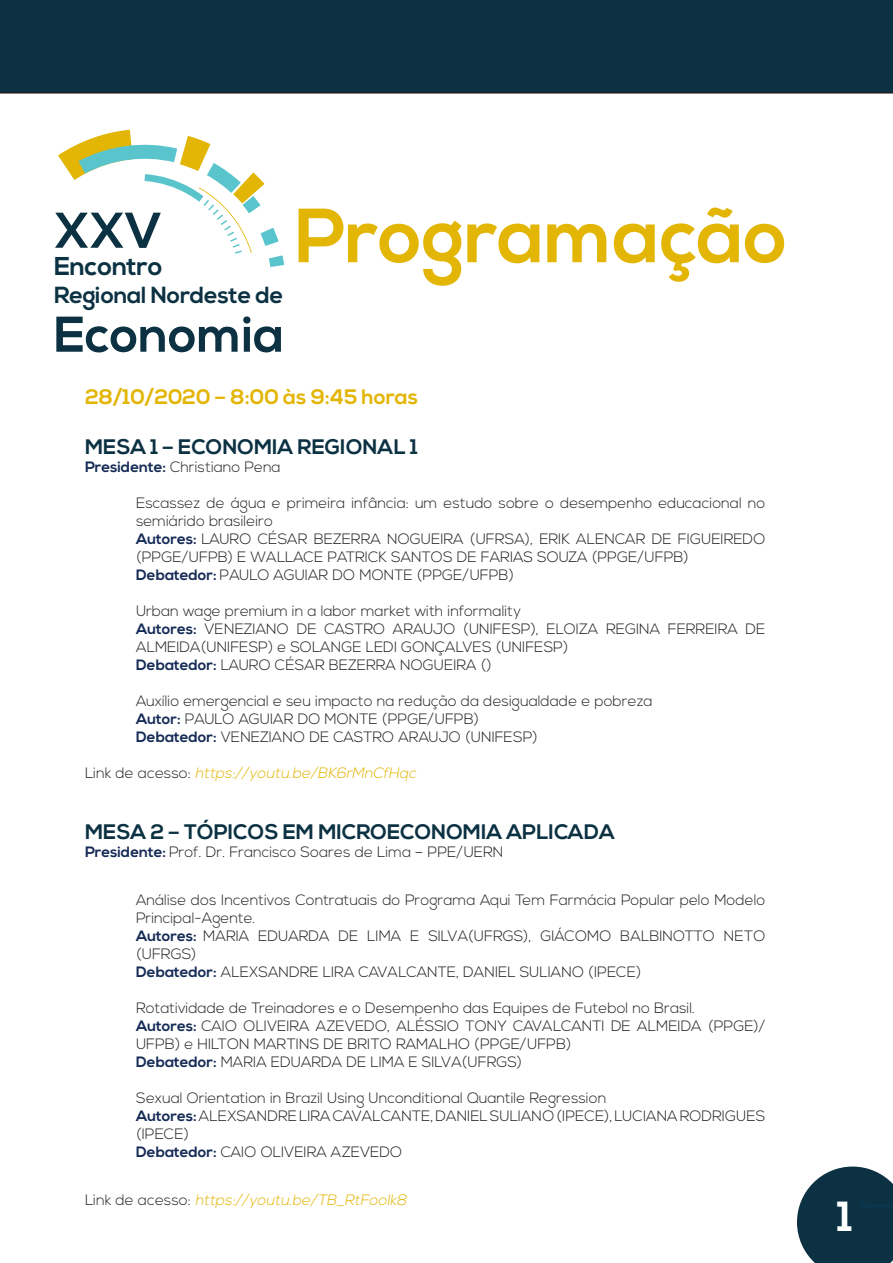
<style>
.page{position:relative;width:893px;height:1263px;background:#fff}
.page>*{position:absolute;margin:0;border:0;box-sizing:border-box;transform-origin:0 0}
.t1{font:700 76.5px "Nexa";color:#e3b505}
.t2{font:700 50.1px/103.9px "Nexa";color:#0b3142}
.t3{font:700 42px "Nexa";color:#fff}
.t4{font:700 25.8px "Nexa";letter-spacing:-.005em;color:#0b3142}
.t5{font:700 23.25px "Nexa";letter-spacing:-.01em;color:#0b3142}
.MESA{font:700 21px "Nexa";color:#0b3142}
.destaque{font:700 21px "Nexa";color:#e3b505}
.texto{font:300 15px/18px "Nexa";color:#231f20}
.nomes{font:300 15px/18px "Nexa";color:#231f20}
.nomes-2{font:italic 300 15px "Nexa";color:#e3b505}
.s1{font-weight:700;color:#162b56}
.s2{font-style:normal;color:#231f20}
</style>
<div class="page">
<svg style="left:797px;top:1166px;width:96px;height:97px;background:#2a4b5a"></svg>
<div style="left:0;top:0;width:893px;height:94px;background:#0b3142"></div>
<svg style="left:58px;top:130px;width:226px;height:137px"></svg>
<p class="t2" style="left:54px;top:180px;width:232px">XXV<br>Economia</p>
<p class="t4" style="left:54px;top:251px;width:110px">Encontro</p>
<p class="t5" style="left:54px;top:281px;width:231px">Regional Nordeste de</p>
<p class="t1" style="left:295px;top:192px;width:494px">Programação</p>
<p class="destaque" style="left:85px;top:384px;width:334px">28/10/2020 – 8:00 às 9:45 horas</p>
<p class="MESA" style="left:85px;top:435px;width:334px">MESA 1 – ECONOMIA REGIONAL 1</p>
<p class="nomes" style="left:85px;top:459px;width:197px"><span class="s1">Presidente:</span> Christiano Pena</p>
<p class="texto" style="left:136px;top:495px;width:631px">Escassez de água e primeira infância: um estudo sobre o desempenho educacional no semiárido brasileiro</p>
<p class="nomes" style="left:136px;top:531px;width:631px"><span class="s1">Autores:</span> LAURO CÉSAR BEZERRA NOGUEIRA (UFRSA), ERIK ALENCAR DE FIGUEIREDO (PPGE/UFPB) E WALLACE PATRICK SANTOS DE FARIAS SOUZA (PPGE/UFPB)</p>
<p class="nomes" style="left:136px;top:567px;width:379px"><span class="s1">Debatedor:</span> PAULO AGUIAR DO MONTE (PPGE/UFPB)</p>
<p class="nomes" style="left:136px;top:603px;width:387px">Urban wage premium in a labor market with informality</p>
<p class="texto" style="left:136px;top:621px;width:631px"><span class="s1">Autores:</span> VENEZIANO DE CASTRO ARAUJO (UNIFESP), ELOIZA REGINA FERREIRA DE<br>ALMEIDA(UNIFESP) e SOLANGE LEDI GONÇALVES (UNIFESP)</p>
<p class="nomes" style="left:136px;top:657px;width:357px"><span class="s1">Debatedor:</span> LAURO CÉSAR BEZERRA NOGUEIRA ()</p>
<p class="nomes" style="left:136px;top:693px;width:518px">Auxílio emergencial e seu impacto na redução da desigualdade e pobreza</p>
<p class="nomes" style="left:136px;top:711px;width:344px"><span class="s1">Autor:</span> PAULO AGUIAR DO MONTE (PPGE/UFPB)</p>
<p class="nomes" style="left:136px;top:729px;width:403px"><span class="s1">Debatedor:</span> VENEZIANO DE CASTRO ARAUJO (UNIFESP)</p>
<p class="nomes-2" style="left:85px;top:764px;width:336px"><span class="s2">L i n k d e a c e s s o :</span> https://youtu.be/BK6rMnCfHqc</p>
<p class="MESA" style="left:85px;top:820px;width:531px">MESA 2 – TÓPICOS EM MICROECONOMIA APLICADA</p>
<p class="nomes" style="left:85px;top:844px;width:420px"><span class="s1">Presidente:</span> Prof. Dr. Francisco Soares de Lima – PPE/UERN</p>
<p class="texto" style="left:136px;top:892px;width:631px">Análise dos Incentivos Contratuais do Programa Aqui Tem Farmácia Popular pelo Modelo<br>Principal-Agente.</p>
<p class="texto" style="left:136px;top:928px;width:631px"><span class="s1">Autores:</span> MARIA EDUARDA DE LIMA E SILVA(UFRGS), GIÁCOMO BALBINOTTO NETO (UFRGS)</p>
<p class="texto" style="left:136px;top:964px;width:507px"><span class="s1">Debatedor:</span> ALEXSANDRE LIRA CAVALCANTE, DANIEL SULIANO (IPECE)</p>
<p class="texto" style="left:136px;top:1000px;width:561px">Rotatividade de Treinadores e o Desempenho das Equipes de Futebol no Brasil.</p>
<p class="texto" style="left:136px;top:1018px;width:631px"><span class="s1">Autores:</span> CAIO OLIVEIRA AZEVEDO, ALÉSSIO TONY CAVALCANTI DE ALMEIDA (PPGE)/<br>UFPB) e HILTON MARTINS DE BRITO RAMALHO (PPGE/UFPB)</p>
<p class="texto" style="left:136px;top:1054px;width:388px"><span class="s1">Debatedor:</span> MARIA EDUARDA DE LIMA E SILVA(UFRGS)</p>
<p class="texto" style="left:136px;top:1090px;width:472px">Sexual Orientation in Brazil Using Unconditional Quantile Regression</p>
<p class="texto" style="left:136px;top:1108px;width:631px"><span class="s1">Autores:</span> ALEXSANDRE LIRA CAVALCANTE, DANIEL SULIANO (IPECE), LUCIANA RODRIGUES (IPECE)</p>
<p class="texto" style="left:136px;top:1144px;width:268px"><span class="s1">Debatedor:</span> CAIO OLIVEIRA AZEVEDO</p>
<p class="nomes-2" style="left:85px;top:1191px;width:326px"><span class="s2">L i n k d e a c e s s o :</span> https://youtu.be/TB_RtFooIk8</p>
<h3 class="t3" style="left:837px;top:1192px;width:17px">1</h3>
</div>
